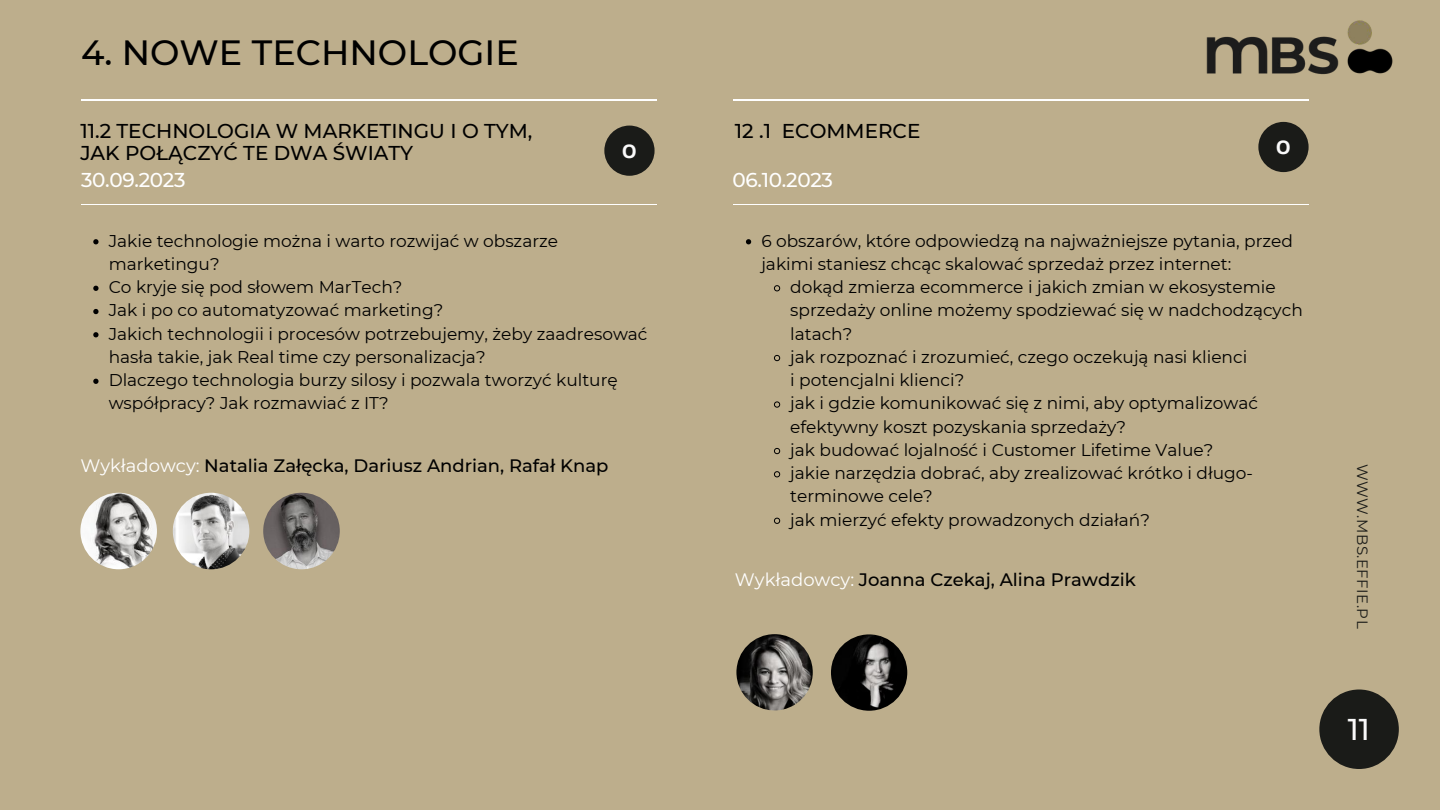
<style>
.page{position:relative;width:1440px;height:810px;background:#bdae8c}
.page>*{position:absolute;margin:0;border:0;box-sizing:border-box;transform-origin:0 0}
.t1{font:500 35px "Montserrat";color:#000}
.t2{font:500 30px "Montserrat";color:#fafafa}
.t3{font:500 20px/21.8px "Montserrat";color:#000}
.t4{font:500 20px "Montserrat";letter-spacing:-.015em;color:#fff}
.t5{font:700 18.9px "Open Sans";color:#fafafa}
.t6{font:500 18px "Montserrat";color:#000}
.t7{font:17px/23.2px "Montserrat";color:#000}
.t8{font:15px "Montserrat";letter-spacing:.03em;color:#1a1b18}
.s1{font-weight:400;color:#fff}
</style>
<div class="page">
<div style="left:1319px;top:690px;width:80px;height:79px;background:#1a1b18;border-radius:50%"></div>
<svg style="left:93px;top:239px;width:6px;height:5px"></svg>
<svg style="left:93px;top:286px;width:6px;height:5px"></svg>
<svg style="left:93px;top:309px;width:6px;height:5px"></svg>
<svg style="left:93px;top:332px;width:6px;height:5px"></svg>
<svg style="left:93px;top:379px;width:6px;height:5px"></svg>
<img style="left:80px;top:493px;width:77px;height:76px;border-radius:50%">
<img style="left:263px;top:493px;width:77px;height:76px;border-radius:50%">
<img style="left:173px;top:493px;width:76px;height:76px;border-radius:50%">
<hr style="left:733px;top:99px;width:576px;height:2px;background:#fff">
<hr style="left:81px;top:204px;width:576px;height:1px;background:#fff">
<hr style="left:81px;top:99px;width:575px;height:2px;background:#fff">
<hr style="left:733px;top:204px;width:575px;height:1px;background:#fff">
<img style="left:736px;top:634px;width:77px;height:76px;border-radius:50%">
<img style="left:831px;top:634px;width:76px;height:77px;border-radius:50%">
<svg style="left:746px;top:239px;width:5px;height:5px"></svg>
<svg style="left:774px;top:285px;width:7px;height:7px"></svg>
<svg style="left:774px;top:355px;width:7px;height:7px"></svg>
<svg style="left:774px;top:401px;width:7px;height:7px"></svg>
<svg style="left:774px;top:448px;width:7px;height:7px"></svg>
<svg style="left:774px;top:471px;width:7px;height:7px"></svg>
<svg style="left:774px;top:517px;width:7px;height:7px"></svg>
<img style="left:1206px;top:20px;width:187px;height:55px">
<div style="left:604px;top:126px;width:51px;height:50px;background:#1a1b18;border-radius:50%"></div>
<div style="left:1258px;top:122px;width:51px;height:50px;background:#1a1b18;border-radius:50%"></div>
<h1 class="t1" style="left:81px;top:31px;width:439px">4. NOWE TECHNOLOGIE</h1>
<p class="t3" style="left:80px;top:120px;width:454px">11.2 TECHNOLOGIA W MARKETINGU I O TYM,<br>JAK POŁĄCZYĆ TE DWA ŚWIATY</p>
<p class="t3" style="left:735px;top:120px;width:187px">12 .1 ECOMMERCE</p>
<p class="t5" style="left:622px;top:138px;width:17px">O</p>
<p class="t5" style="left:1276px;top:134px;width:17px">O</p>
<p class="t4" style="left:81px;top:168px;width:106px">30.09.2023</p>
<p class="t4" style="left:732px;top:168px;width:102px">06.10.2023</p>
<p class="t7" style="left:109px;top:229px;width:540px">Jakie technologie można i warto rozwijać w obszarze marketingu?<br>Co kryje się pod słowem MarTech?<br>Jak i po co automatyzować marketing?<br>Jakich technologii i procesów potrzebujemy, żeby zaadresować hasła takie, jak Real time czy personalizacja?<br>Dlaczego technologia burzy silosy i pozwala tworzyć kulturę współpracy? Jak rozmawiać z IT?</p>
<p class="t6" style="left:80px;top:454px;width:530px"><span class="s1">Wykładowcy:</span> Natalia Załęcka, Dariusz Andrian, Rafał Knap</p>
<p class="t7" style="left:761px;top:229px;width:533px">6 obszarów, które odpowiedzą na najważniejsze pytania, przed jakimi staniesz chcąc skalować sprzedaż przez internet:</p>
<p class="t7" style="left:790px;top:275px;width:514px">dokąd zmierza ecommerce i jakich zmian w ekosystemie sprzedaży online możemy spodziewać się w nadchodzących latach?<br>jak rozpoznać i zrozumieć, czego oczekują nasi klienci<br>i potencjalni klienci?<br>jak i gdzie komunikować się z nimi, aby optymalizować efektywny koszt pozyskania sprzedaży?<br>jak budować lojalność i Customer Lifetime Value?<br>jakie narzędzia dobrać, aby zrealizować krótko i długo&shy;terminowe cele?<br>jak mierzyć efekty prowadzonych działań?</p>
<p class="t6" style="left:735px;top:569px;width:402px"><span class="s1">Wykładowcy:</span> Joanna Czekaj, Alina Prawdzik</p>
<p class="t8" style="left:1372px;top:464px;width:166px;rotate:90deg">WWW.MBS.EFFIE.PL</p>
<h2 class="t2" style="left:1348px;top:711px;width:24px">11</h2>
</div>
